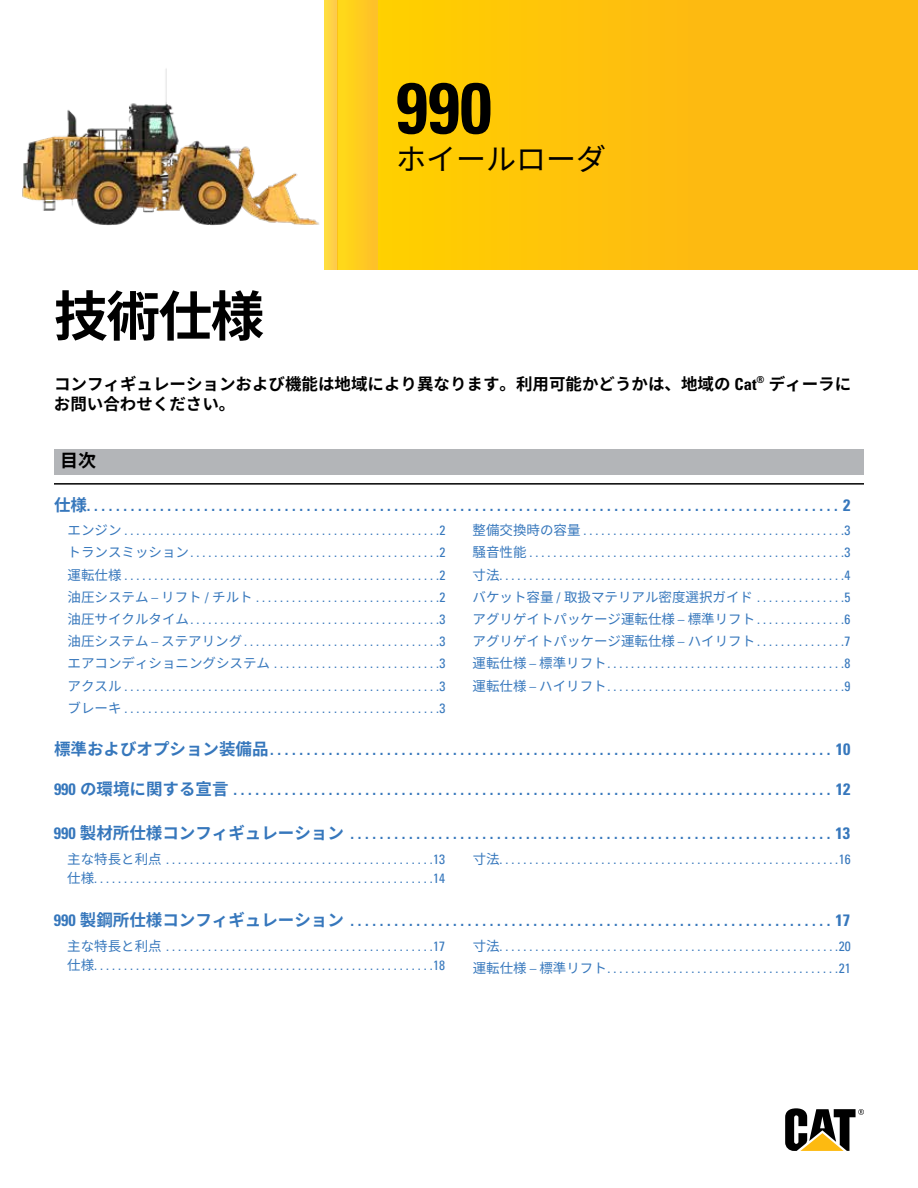
<style>
.page{position:relative;width:918px;height:1188px;background:#fff}
.page>*{position:absolute;margin:0;border:0;box-sizing:border-box;transform-origin:0 0}
.t1{font:700 condensed 72px "Univers LT Std";color:#000}
.t2{font:700 54px "Noto Sans CJ Kjp";color:#000}
.t3{font:30px "Noto Sans CJ Kjp";color:#000}
.t4{font:700 18px "Noto Sans CJ Kjp";color:#000}
.t5{font:700 condensed 16.5px "Univers LT Std";color:#3677bc}
.t6{font:700 16.5px/19.8px "Noto Sans CJ Kjp";color:#000}
.t7{font:condensed 13.5px/22.2px "Univers LT Std";color:#3677bc}
.t8{font:13.5px/22.2px "Noto Sans CJ Kjp";color:#3677bc;text-align:justify}
.s1{font-family:"Univers LT Std";font-stretch:condensed}
.s2{font-family:"Noto Sans CJ Kjp";font-stretch:normal}
</style>
<div class="page">
<div style="left:378px;top:0;width:540px;height:270px;background:linear-gradient(to right,#ffcd02,#fdb516)"></div>
<div style="left:338px;top:0;width:40px;height:270px;background:#ffcd1e"></div>
<div style="left:324px;top:0;width:14px;height:270px;background:#ffd346"></div>
<svg style="left:785px;top:1108px;width:79px;height:42px"></svg>
<div style="left:54px;top:449px;width:810px;height:26px;background:#b3b5b8"></div>
<hr style="left:54px;top:483px;width:810px;height:2px;background:#000">
<img style="left:22px;top:68px;width:297px;height:158px">
<h1 class="t1" style="left:396px;top:64px;width:97px">990</h1>
<h3 class="t3" style="left:396px;top:142px;width:211px">ホイールローダ</h3>
<h2 class="t2" style="left:54px;top:286px;width:212px">技術仕様</h2>
<p class="t6" style="left:54px;top:374px;width:799px">コンフィギュレーションおよび機能は地域により異なります。利用可能かどうかは、地域の <span class="s1">Cat</span><sup>®</sup> ディーラにお問い合わせください。</p>
<h3 class="t4" style="left:60px;top:450px;width:37px">目次</h3>
<p class="t5" style="left:54px;top:495px;width:798px"><span class="s2">仕様</span>.......................................................................................................2</p>
<p class="t7" style="left:68px;top:519px;width:379px;text-align:justify"><span class="s2">エンジン</span> . . . . . . . . . . . . . . . . . . . . . . . . . . . . . . . . . . . . . . . . . . . . . . . . . . . . .2<span class="s2">トランスミッション</span>..........................................2<span class="s2">運転仕様</span> . . . . . . . . . . . . . . . . . . . . . . . . . . . . . . . . . . . . . . . . . . . . . . . . . . . . .2<span class="s2">油圧システム</span> – <span class="s2">リフト</span>/<span class="s2">チルト</span> ...............................2<span class="s2">油圧サイクルタイム</span>..........................................3<span class="s2">油圧システム</span> – <span class="s2">ステアリング</span>.................................3<span class="s2">エアコンディショニングシステム</span> ............................3<span class="s2">アクスル</span> . . . . . . . . . . . . . . . . . . . . . . . . . . . . . . . . . . . . . . . . . . . . . . . . . . . . .3<span class="s2">ブレーキ</span> . . . . . . . . . . . . . . . . . . . . . . . . . . . . . . . . . . . . . . . . . . . . . . . . . . . . .3</p>
<p class="t7" style="left:472px;top:519px;width:379px;text-align:justify"><span class="s2">整備交換時の容量</span> . . . . . . . . . . . . . . . . . . . . . . . . . . . . . . . . . . . . . . . . . . . .3<span class="s2">騒音性能</span> . . . . . . . . . . . . . . . . . . . . . . . . . . . . . . . . . . . . . . . . . . . . . . . . . . . . .3<span class="s2">寸法</span>..........................................................4</p>
<p class="t8" style="left:472px;top:586px;width:379px">バケット容量 <span class="s1">/</span> 取扱マテリアル密度選択ガイド <span class="s1">. . . . . . . . . . . . . . .5</span>アグリゲイトパッケージ運転仕様 <span class="s1">–</span> 標準リフト<span class="s1">...............6</span>アグリゲイトパッケージ運転仕様 <span class="s1">–</span> ハイリフト<span class="s1">...............7</span></p>
<p class="t7" style="left:472px;top:652px;width:379px"><span class="s2">運転仕様</span> – <span class="s2">標準リフト</span>........................................8<span class="s2">運転仕様</span> – <span class="s2">ハイリフト</span>........................................9</p>
<p class="t5" style="left:54px;top:739px;width:798px"><span class="s2">標準およびオプション装備品</span>.............................................................................10</p>
<p class="t5" style="left:54px;top:779px;width:798px">990<span class="s2">の環境に関する宣言</span> ..................................................................................12</p>
<p class="t5" style="left:54px;top:823px;width:798px">990<span class="s2">製材所仕様コンフィギュレーション</span> ..................................................................13</p>
<p class="t7" style="left:67px;top:849px;width:379px;line-height:19.5px"><span class="s2">主な特長と利点</span> .............................................13<span class="s2">仕様</span>.........................................................14</p>
<p class="t7" style="left:473px;top:848px;width:379px"><span class="s2">寸法</span>.........................................................16</p>
<p class="t5" style="left:54px;top:910px;width:798px">990<span class="s2">製鋼所仕様コンフィギュレーション</span> ..................................................................17</p>
<p class="t7" style="left:67px;top:936px;width:379px;line-height:19.5px"><span class="s2">主な特長と利点</span> .............................................17<span class="s2">仕様</span>.........................................................18</p>
<p class="t7" style="left:473px;top:934px;width:379px"><span class="s2">寸法</span>.........................................................20<span class="s2">運転仕様</span> – <span class="s2">標準リフト</span>.......................................21</p>
</div>
